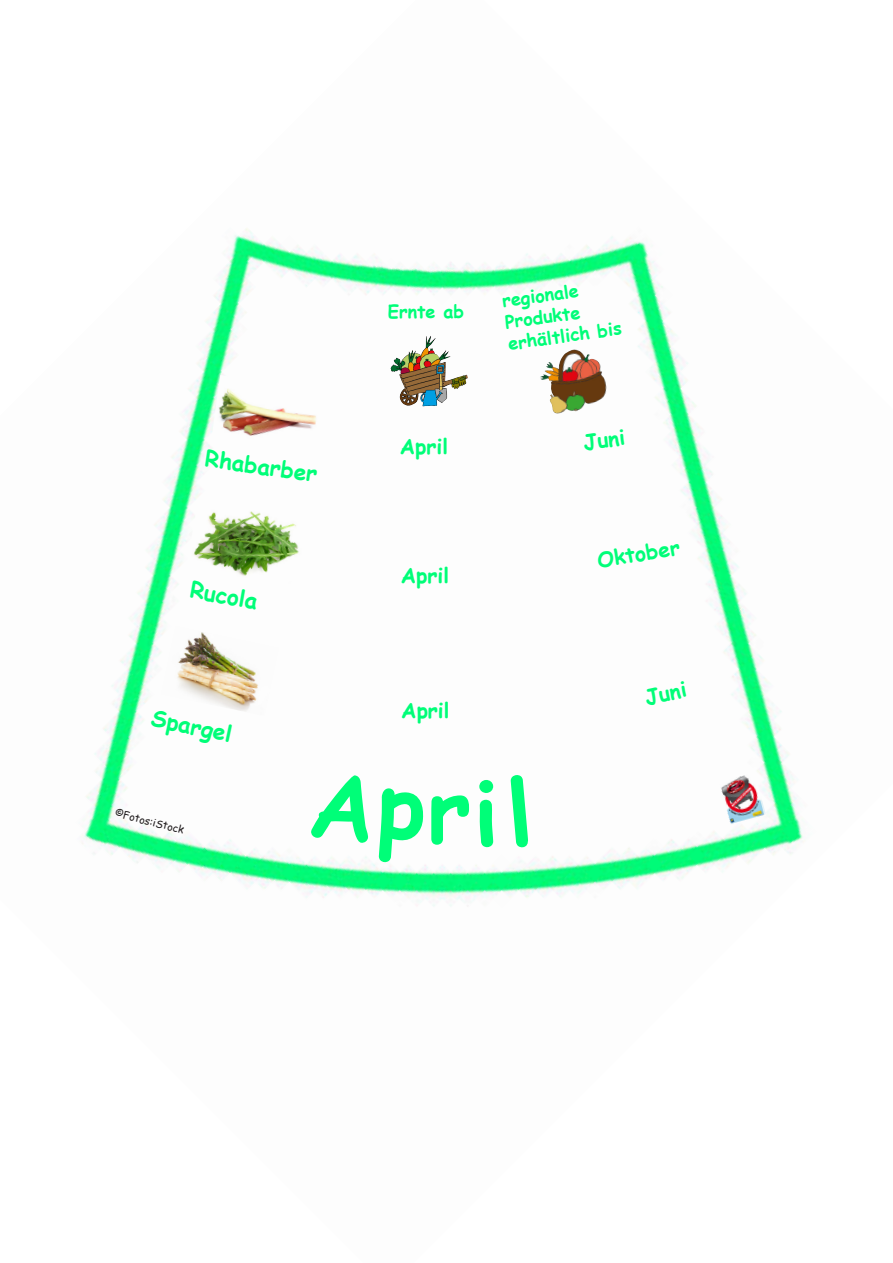
<style>
.page{position:relative;width:893px;height:1263px;background:#fff}
.page>*{position:absolute;margin:0;border:0;box-sizing:border-box;transform-origin:0 0}
.t1{font:700 90px "Comic Sans MS";color:#00fe78}
.t2{font:700 22.5px "Comic Sans MS";color:#00fe78}
.t3{font:700 21px "Comic Sans MS";color:#00fe78}
.t4{font:700 18px "Comic Sans MS";color:#00fe78}
.t5{font:10.5px "Comic Sans MS";color:#231f20}
</style>
<div class="page">
<img style="left:82px;top:228px;width:722px;height:679px">
<img style="left:719px;top:773px;width:47px;height:52px">
<img style="left:210px;top:375px;width:118px;height:86px">
<img style="left:185px;top:499px;width:125px;height:93px">
<img style="left:161px;top:626px;width:118px;height:90px">
<img style="left:390px;top:336px;width:78px;height:70px">
<img style="left:540px;top:349px;width:67px;height:65px">
<svg style="left:310px;top:771px;width:115px;height:93px"></svg>
<svg style="left:478px;top:780px;width:18px;height:67px"></svg>
<svg style="left:510px;top:774px;width:19px;height:74px"></svg>
<p class="t2" style="left:208px;top:442px;width:115px;rotate:8deg">Rhabarber</p>
<p class="t2" style="left:193px;top:573px;width:70px;rotate:10deg">Rucola</p>
<p class="t4" style="left:388px;top:299px;width:78px">Ernte ab</p>
<p class="t4" style="left:500px;top:288px;width:79px;rotate:-8deg">regionale</p>
<p class="t4" style="left:503px;top:309px;width:77px;rotate:-8deg">Produkte</p>
<p class="t4" style="left:506px;top:330px;width:116px;rotate:-8deg">erhältlich bis</p>
<p class="t3" style="left:400px;top:431px;width:50px">April</p>
<p class="t3" style="left:581px;top:427px;width:43px;rotate:-8deg">Juni</p>
<p class="t3" style="left:401px;top:560px;width:50px">April</p>
<p class="t3" style="left:595px;top:546px;width:85px;rotate:-10deg">Oktober</p>
<p class="t2" style="left:155px;top:701px;width:83px;rotate:12deg">Spargel</p>
<p class="t3" style="left:401px;top:695px;width:50px">April</p>
<p class="t5" style="left:117px;top:805px;width:72px;rotate:14deg">©Fotos:iStock</p>
<p class="t1" style="left:428px;top:742px;width:45px">r</p>
<p class="t3" style="left:642px;top:682px;width:43px;rotate:-12deg">Juni</p>
</div>
